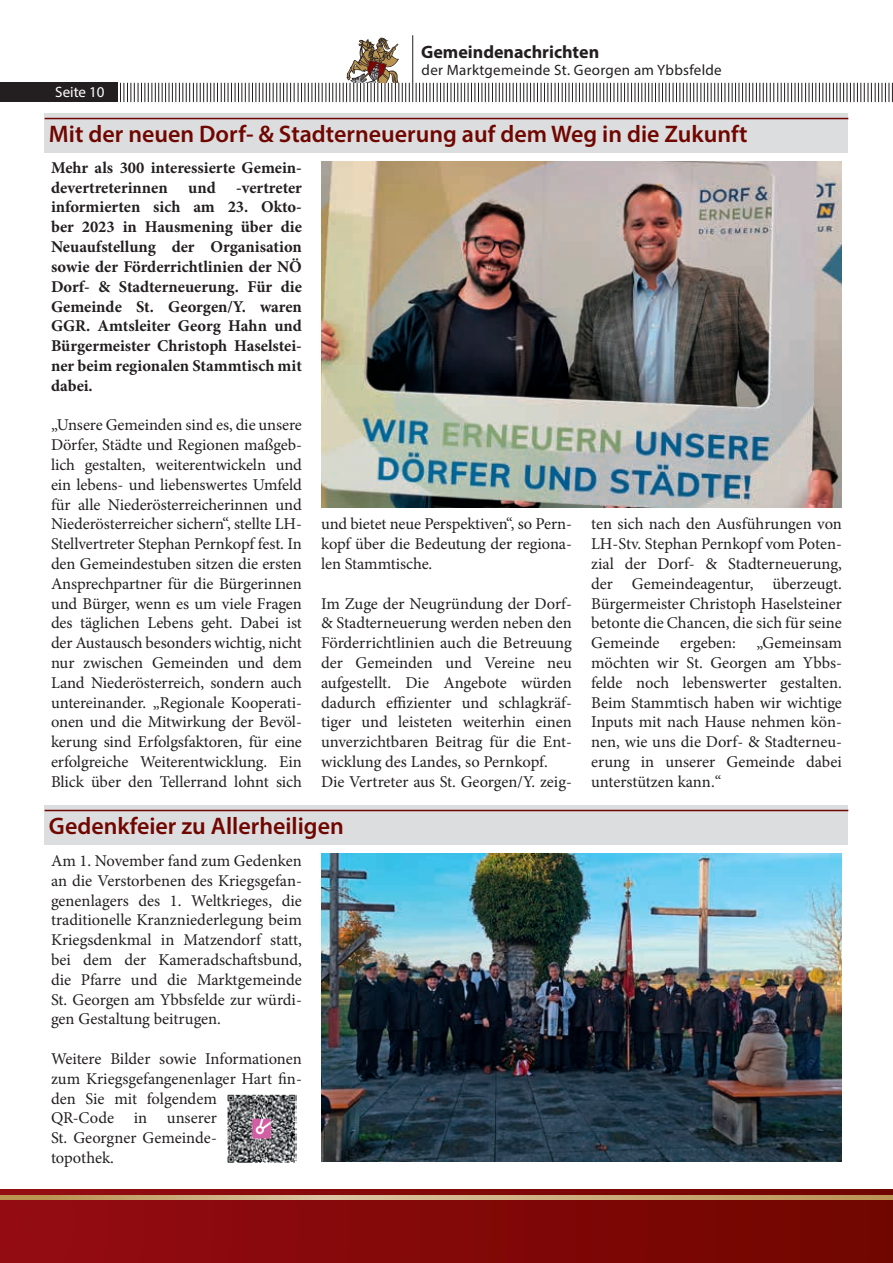
<style>
.page{position:relative;width:893px;height:1263px;background:#fff}
.page>*{position:absolute;margin:0;border:0;box-sizing:border-box;transform-origin:0 0}
.t1{font:600 24px "Myriad Pro";color:#700600}
.t2{font:700 18px "Myriad Pro";color:#231f20}
.t3{font:16.5px/19.8px "Minion Pro";color:#231f20;text-align:justify}
.t4{font:700 16.5px/19.8px "Minion Pro";color:#231f20;text-align:justify}
.t5{font:15px "Myriad Pro";letter-spacing:.02em;color:#231f20}
.t6{font:15px "Myriad Pro";color:#fff}
</style>
<div class="page">
<hr style="left:412px;top:35px;width:1px;height:67px;background:#231f20">
<svg style="left:416px;top:83px;width:477px;height:19px"></svg>
<div style="left:0;top:83px;width:117px;height:19px;background:#231f20"></div>
<svg style="left:120px;top:37px;width:290px;height:65px"></svg>
<div style="left:0;top:1189px;width:893px;height:74px;background:linear-gradient(to right,#961015,#730a02)"></div>
<svg style="left:0;top:1195px;width:893px;height:4px;background:#c9aa79"></svg>
<img style="left:321px;top:161px;width:521px;height:346px">
<div style="left:45px;top:114px;width:803px;height:39px;background:#dcdddf"></div>
<hr style="left:45px;top:118px;width:803px;height:1px;background:#700600">
<img style="left:321px;top:854px;width:521px;height:308px">
<div style="left:45px;top:805px;width:803px;height:40px;background:#dcdddf"></div>
<hr style="left:45px;top:810px;width:803px;height:1px;background:#700600">
<img style="left:227px;top:1094px;width:70px;height:69px">
<p class="t2" style="left:421px;top:40px;width:180px">Gemeindenachrichten</p>
<p class="t6" style="left:55px;top:83px;width:51px">Seite 10</p>
<p class="t5" style="left:422px;top:61px;width:302px">der Marktgemeinde St. Georgen am Ybbsfelde</p>
<h1 class="t1" style="left:49px;top:119px;width:700px">Mit der neuen Dorf- &amp; Stadterneuerung auf dem Weg in die Zukunft</h1>
<p class="t4" style="left:51px;top:157px;width:252px">Mehr als 300 interessierte Gemein&shy;devertreterinnen und -vertreter informierten sich am 23. Okto&shy;ber 2023 in Hausmening über die Neuaufstellung der Organisation sowie der Förderrichtlinien der NÖ Dorf- &amp; Stadterneuerung. Für die Gemeinde St. Georgen/Y. waren GGR. Amtsleiter Georg Hahn und Bürgermeister Christoph Haselstei&shy;ner beim regionalen Stammtisch mit dabei.</p>
<p class="t3" style="left:51px;top:415px;width:252px">„Unsere Gemeinden sind es, die unsere Dörfer, Städte und Regionen maßgeb&shy;lich gestalten, weiterentwickeln und ein lebens- und liebenswertes Umfeld für alle Niederösterreicherinnen und Niederösterreicher sichern“, stellte LH-Stellvertreter Stephan Pernkopf fest. In den Gemeindestuben sitzen die ersten Ansprechpartner für die Bürgerinnen und Bürger, wenn es um viele Fragen des täglichen Lebens geht. Dabei ist der Austausch besonders wichtig, nicht nur zwischen Gemeinden und dem Land Niederösterreich, sondern auch untereinander. „Regionale Kooperati&shy;onen und die Mitwirkung der Bevöl&shy;kerung sind Erfolgsfaktoren, für eine erfolgreiche Weiterentwicklung. Ein Blick über den Tellerrand lohnt sich</p>
<p class="t3" style="left:321px;top:514px;width:252px">und bietet neue Perspektiven“, so Pern&shy;kopf über die Bedeutung der regiona&shy;len Stammtische.</p>
<p class="t3" style="left:321px;top:593px;width:252px;text-align:left">Im Zuge der Neugründung der Dorf-&amp; Stadterneuerung werden neben den Förderrichtlinien auch die Betreuung der Gemeinden und Vereine neu aufgestellt. Die Angebote würden dadurch effizienter und schlagkräf&shy;tiger und leisteten weiterhin einen unverzichtbaren Beitrag für die Ent&shy;wicklung des Landes, so Pernkopf.<br>Die Vertreter aus St. Georgen/Y. zeig-</p>
<p class="t3" style="left:591px;top:514px;width:252px">ten sich nach den Ausführungen von LH-Stv. Stephan Pernkopf vom Poten&shy;zial der Dorf- &amp; Stadterneuerung, der Gemeindeagentur, überzeugt.<br>Bürgermeister Christoph Haselsteiner betonte die Chancen, die sich für seine Gemeinde ergeben: „Gemeinsam möchten wir St. Georgen am Ybbs&shy;felde noch lebenswerter gestalten.<br>Beim Stammtisch haben wir wichtige Inputs mit nach Hause nehmen kön&shy;nen, wie uns die Dorf- &amp; Stadterneu&shy;erung in unserer Gemeinde dabei unterstützen kann.“</p>
<h1 class="t1" style="left:49px;top:811px;width:296px">Gedenkfeier zu Allerheiligen</h1>
<p class="t3" style="left:51px;top:851px;width:252px">Am 1. November fand zum Gedenken an die Verstorbenen des Kriegsgefan&shy;genenlagers des 1. Weltkrieges, die traditionelle Kranzniederlegung beim Kriegsdenkmal in Matzendorf statt, bei dem der Kameradschaftsbund, die Pfarre und die Marktgemeinde St. Georgen am Ybbsfelde zur würdi&shy;gen Gestaltung beitrugen.</p>
<p class="t3" style="left:51px;top:1049px;width:252px;text-align:left">Weitere Bilder sowie Informationen zum Kriegsgefangenenlager Hart fin&shy;den Sie mit folgendem<br>QR-Code in unserer<br>St. Georgner Gemeinde-<br>topothek.</p>
</div>
